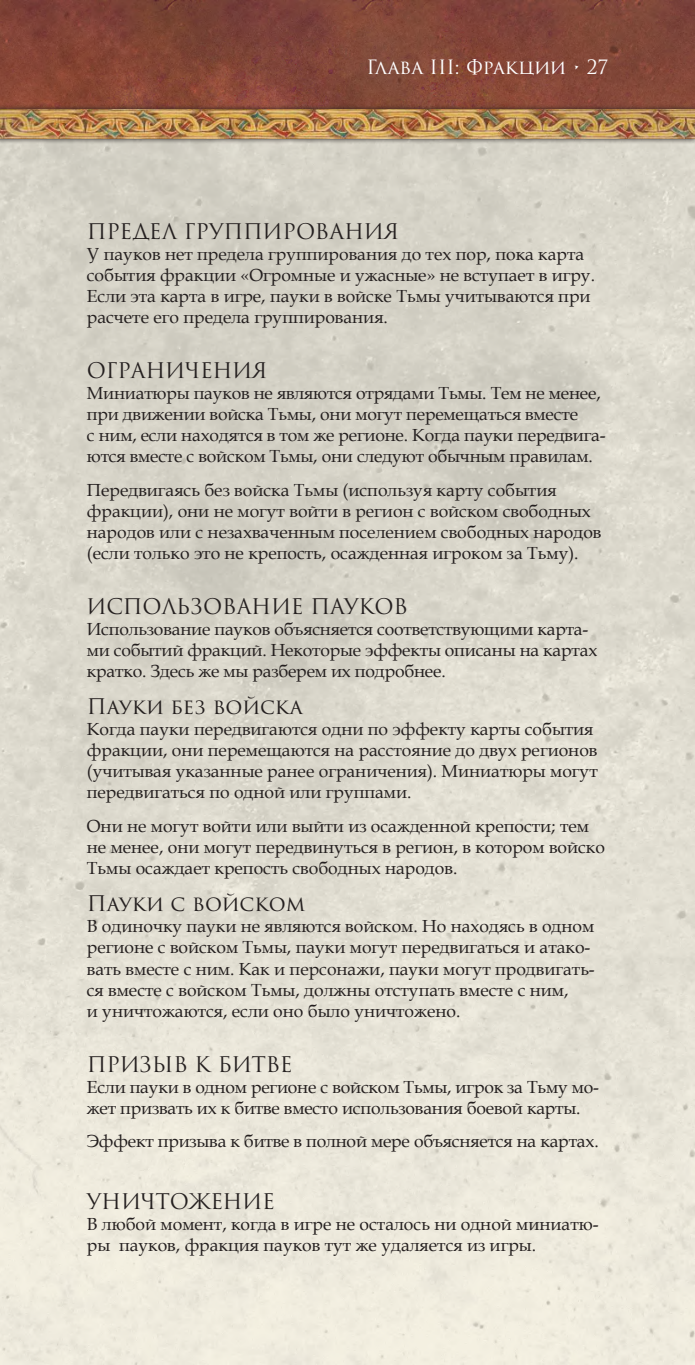
<style>
.page{position:relative;width:695px;height:1365px;background:#fff}
.page>*{position:absolute;margin:0;border:0;box-sizing:border-box;transform-origin:0 0}
.t1{font:21px "Trajan Pro 3";color:#241f1f}
.t2{font:19.25px "Trajan Pro 3";color:#fff}
.t3{font:17.5px/21px "Book Antiqua";color:#241f1f}
</style>
<div class="page">
<img style="left:0;top:0;width:694px;height:1364px">
<svg style="left:0;top:104px;width:694px;height:40px;background:#967868"></svg>
<img style="left:0;top:110px;width:694px;height:29px">
<p class="t2" style="left:366px;top:54px;width:243px">Глава III: Фракции • 27</p>
<p class="t1" style="left:87px;top:217px;width:314px">ПРЕДЕЛ ГРУППИРОВАНИЯ</p>
<p class="t3" style="left:87px;top:243px;width:509px">У пауков нет предела группирования до тех пор, пока карта события фракции «Огромные и ужасные» не вступает в игру.<br>Если эта карта в игре, пауки в войске Тьмы учитываются при расчете его предела группирования.</p>
<p class="t1" style="left:87px;top:356px;width:182px">ОГРАНИЧЕНИЯ</p>
<p class="t3" style="left:87px;top:382px;width:520px">Миниатюры пауков не являются отрядами Тьмы. Тем не менее, при движении войска Тьмы, они могут перемещаться вместе<br>с ним, если находятся в том же регионе. Когда пауки передвига&shy;ются вместе с войском Тьмы, они следуют обычным правилам.</p>
<p class="t3" style="left:87px;top:479px;width:516px">Передвигаясь без войска Тьмы (используя карту события фракции), они не могут войти в регион с войском свободных народов или с незахваченным поселением свободных народов (если только это не крепость, осажденная игроком за Тьму).</p>
<p class="t1" style="left:87px;top:591px;width:322px">ИСПОЛЬЗОВАНИЕ ПАУКОВ</p>
<p class="t3" style="left:87px;top:617px;width:512px">Использование пауков объясняется соответствующими карта&shy;ми событий фракций. Некоторые эффекты описаны на картах кратко. Здесь же мы разберем их подробнее.</p>
<p class="t1" style="left:87px;top:692px;width:217px">Пауки без войска</p>
<p class="t3" style="left:87px;top:718px;width:512px">Когда пауки передвигаются одни по эффекту карты события фракции, они перемещаются на расстояние до двух регионов (учитывая указанные ранее ограничения). Миниатюры могут передвигаться по одной или группами.</p>
<p class="t3" style="left:87px;top:814px;width:519px">Они не могут войти или выйти из осажденной крепости; тем не менее, они могут передвинуться в регион, в котором войско<br>Тьмы осаждает крепость свободных народов.</p>
<p class="t1" style="left:87px;top:889px;width:220px">Пауки с войском</p>
<p class="t3" style="left:87px;top:915px;width:509px">В одиночку пауки не являются войском. Но находясь в одном регионе с войском Тьмы, пауки могут передвигаться и атако&shy;вать вместе с ним. Как и персонажи, пауки могут продвигать&shy;ся вместе с войском Тьмы, должны отступать вместе с ним,<br>и уничтожаются, если оно было уничтожено.</p>
<p class="t1" style="left:87px;top:1049px;width:207px">ПРИЗЫВ К БИТВЕ</p>
<p class="t3" style="left:87px;top:1075px;width:513px">Если пауки в одном регионе с войском Тьмы, игрок за Тьму мо&shy;жет призвать их к битве вместо использования боевой карты.</p>
<p class="t3" style="left:87px;top:1129px;width:513px">Эффект призыва к битве в полной мере объясняется на картах.</p>
<p class="t1" style="left:87px;top:1187px;width:189px">УНИЧТОЖЕНИЕ</p>
<p class="t3" style="left:87px;top:1213px;width:513px">В любой момент, когда в игре не осталось ни одной миниатю&shy;ры пауков, фракция пауков тут же удаляется из игры.</p>
</div>
